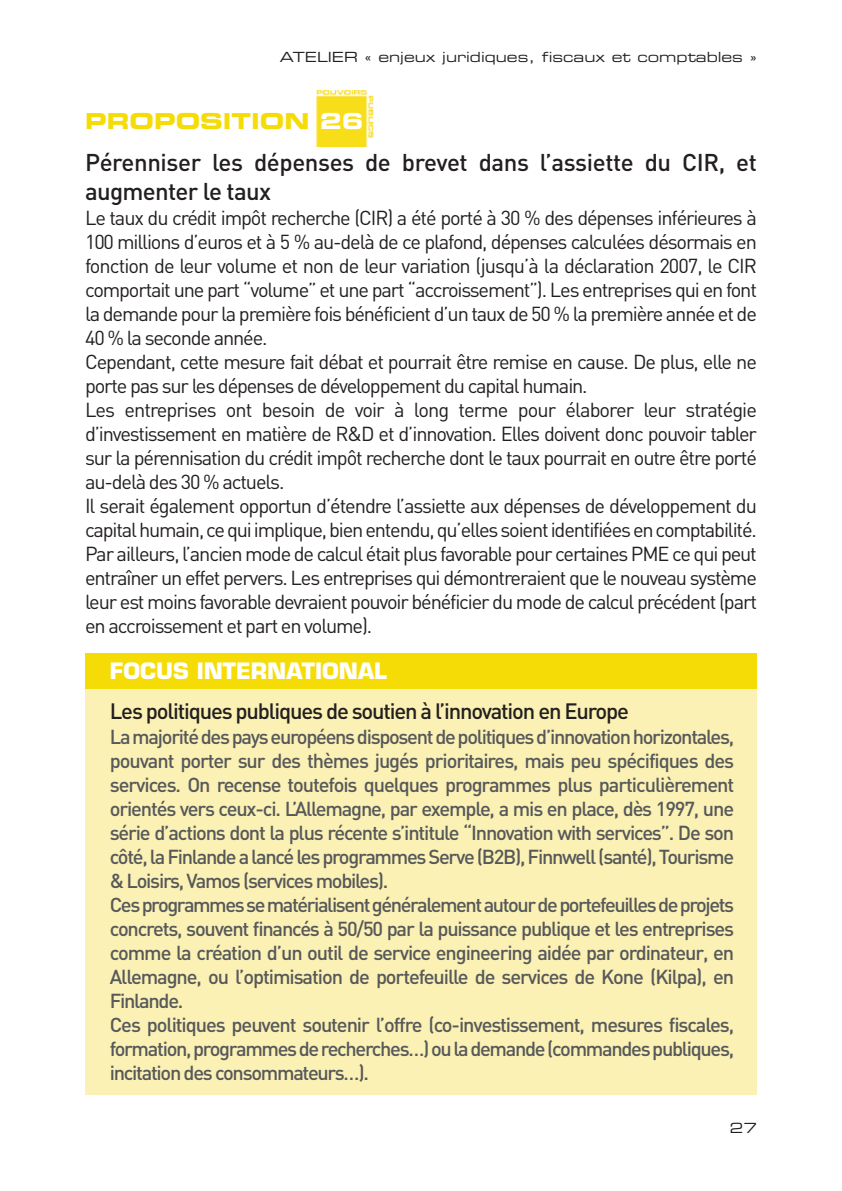
<style>
.page{position:relative;width:842px;height:1191px;background:#fff}
.page>*{position:absolute;margin:0;border:0;box-sizing:border-box;transform-origin:0 0}
.t1{font:500 24px/28.8px "DIN";letter-spacing:-.015em;color:#231f20}
.t2{font:500 22px "DIN";letter-spacing:-.055em;color:#231f20}
.t3{font:700 22px "Eurostile";color:#fff}
.t4{font:22px "Eurostile Bold Extended Two";color:#f6dc06}
.t5{font:20px/24px "DIN";letter-spacing:-.06em;color:#231f20}
.t6{font:500 20px/24px "DIN";letter-spacing:-.06em;color:#57585a}
.t7{font:14px "Eurostile Extended Two";color:#231f20}
.s1{color:#fff}
</style>
<div class="page">
<svg style="left:316px;top:95px;width:58px;height:52px"></svg>
<img style="left:316px;top:90px;width:57px;height:56px">
<div style="left:85px;top:653px;width:672px;height:441px;background:#fbf1b4"></div>
<div style="left:85px;top:653px;width:672px;height:36px;background:#f6dc06"></div>
<p class="t7" style="left:280px;top:52px;width:479px">ATELIER « enjeux juridiques, fiscaux et comptables »</p>
<p class="t4" style="left:85px;top:113px;width:280px">PROPOSITION <span class="s1">26</span></p>
<p class="t1" style="left:85px;top:148px;width:673px">Pérenniser les dépenses de brevet dans l’assiette du CIR, et augmenter le taux</p>
<p class="t5" style="left:85px;top:206px;width:673px">Le taux du crédit impôt recherche (CIR) a été porté à 30 % des dépenses inférieures à 100 millions d’euros et à 5 % au-delà de ce plafond, dépenses calculées désormais en fonction de leur volume et non de leur variation (jusqu’à la déclaration 2007, le CIR comportait une part “volume” et une part “accroissement”). Les entreprises qui en font la demande pour la première fois bénéficient d’un taux de 50 % la première année et de 40 % la seconde année.<br>Cependant, cette mesure fait débat et pourrait être remise en cause. De plus, elle ne porte pas sur les dépenses de développement du capital humain.<br>Les entreprises ont besoin de voir à long terme pour élaborer leur stratégie d’investissement en matière de R&amp;D et d’innovation. Elles doivent donc pouvoir tabler sur la pérennisation du crédit impôt recherche dont le taux pourrait en outre être porté au-delà des 30 % actuels.<br>Il serait également opportun d’étendre l’assiette aux dépenses de développement du capitalhumain,ce qui implique, bienentendu, qu’elles soient identifiées encomptabilité.<br>Par ailleurs, l’ancien mode de calcul était plus favorable pour certaines PME ce qui peut entraîner un effet pervers. Les entreprises qui démontreraient que le nouveau système leur est moins favorable devraient pouvoir bénéficier du mode de calcul précédent (part en accroissement et part en volume).</p>
<p class="t3" style="left:110px;top:662px;width:279px">FOCUS INTERNATIONAL</p>
<p class="t2" style="left:110px;top:698px;width:521px">Les politiques publiques de soutien à l’innovation en Europe</p>
<p class="t6" style="left:110px;top:724px;width:626px">Lamajoritédespayseuropéensdisposentdepolitiquesd’innovationhorizontales, pouvant porter sur des thèmes jugés prioritaires, mais peu spécifiques des services. On recense toutefois quelques programmes plus particulièrement orientés vers ceux-ci. L’Allemagne, par exemple, a mis en place, dès 1997, une série d’actions dont la plus récente s’intitule “Innovation with services”. De son côté, la Finlande a lancé les programmes Serve (B2B), Finnwell (santé), Tourisme &amp; Loisirs, Vamos (services mobiles).<br>Cesprogrammessematérialisentgénéralementautourdeportefeuillesdeprojets concrets, souvent financés à 50/50 par la puissance publique et les entreprises comme la création d’un outil de service engineering aidée par ordinateur, en Allemagne, ou l’optimisation de portefeuille de services de Kone (Kilpa), en Finlande.<br>Ces politiques peuvent soutenir l’offre (co-investissement, mesures fiscales, formation,programmesderecherches…)oulademande(commandespubliques, incitation des consommateurs…).</p>
<p class="t7" style="left:730px;top:1123px;width:28px">27</p>
</div>
